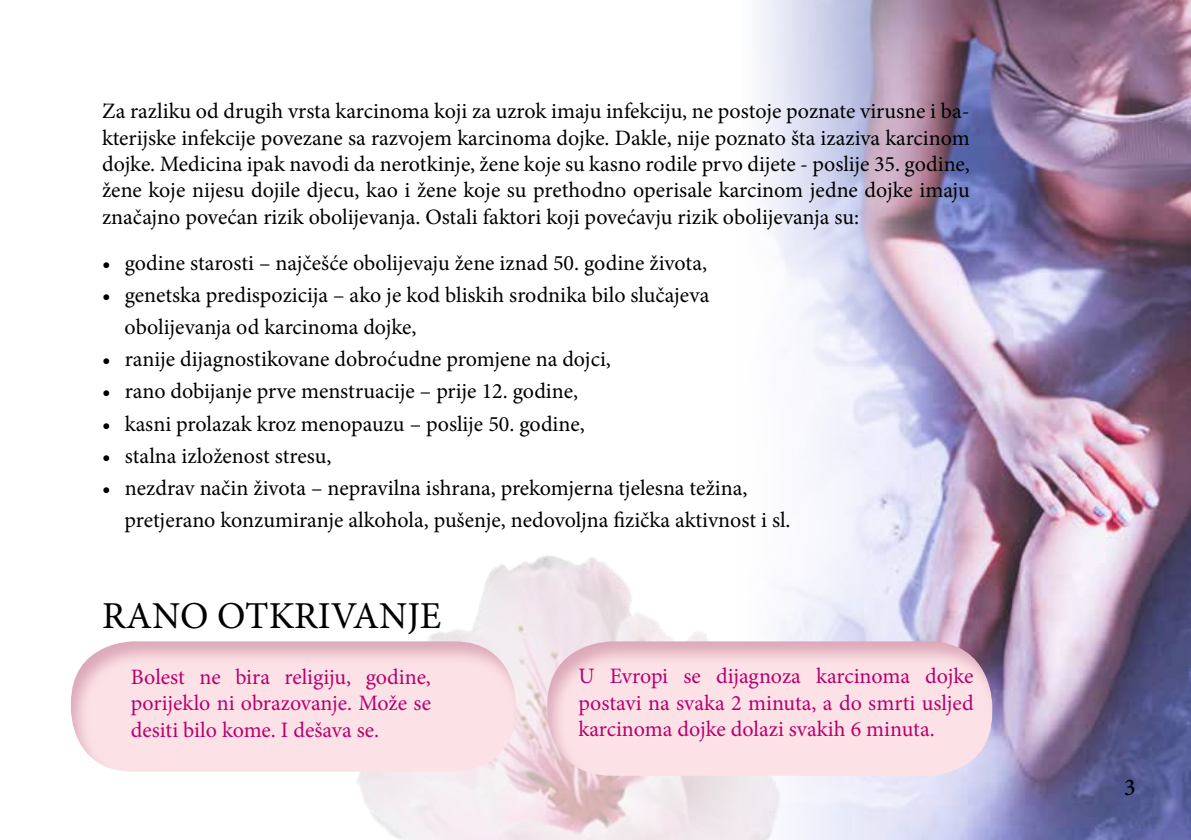
<style>
.page{position:relative;width:1191px;height:840px;background:#fff}
.page>*{position:absolute;margin:0;border:0;box-sizing:border-box;transform-origin:0 0}
.t1{font:38px "Minion Pro";color:#000}
.t2{font:24px "Minion Pro";color:#000}
.t3{font:22px/26.4px "Minion Pro";color:#000}
.t4{font:22px/26.4px "Minion Pro";color:#b8006e;text-align:justify}
</style>
<div class="page">
<img style="left:357px;top:555px;width:369px;height:284px">
<img style="left:726px;top:0;width:465px;height:839px">
<div style="left:68px;top:638px;width:448px;height:134px;background:#d5aabe;opacity:.75"></div>
<div style="left:544px;top:638px;width:448px;height:138px;background:#d5aabe;opacity:.75"></div>
<p class="t3" style="left:102px;top:98px;width:869px;text-align:justify">Za razliku od drugih vrsta karcinoma koji za uzrok imaju infekciju, ne postoje poznate virusne i ba&shy;kterijske infekcije povezane sa razvojem karcinoma dojke. Dakle, nije poznato šta izaziva karcinom dojke. Medicina ipak navodi da nerotkinje, žene koje su kasno rodile prvo dijete - poslije 35. godine, žene koje nijesu dojile djecu, kao i žene koje su prethodno operisale karcinom jedne dojke imaju značajno povećan rizik obolijevanja. Ostali faktori koji povećavju rizik obolijevanja su:</p>
<p class="t3" style="left:102px;top:250px;width:606px">• godine starosti – najčešće obolijevaju žene iznad 50. godine života,</p>
<p class="t3" style="left:125px;top:279px;width:586px;line-height:32px;text-indent:-23px">• genetska predispozicija – ako je kod bliskih srodnika bilo slučajeva obolijevanja od karcinoma dojke,</p>
<p class="t3" style="left:102px;top:346px;width:510px">• ranije dijagnostikovane dobroćudne promjene na dojci,</p>
<p class="t3" style="left:102px;top:378px;width:477px">• rano dobijanje prve menstruacije – prije 12. godine,</p>
<p class="t3" style="left:102px;top:410px;width:484px">• kasni prolazak kroz menopauzu – poslije 50. godine,</p>
<p class="t3" style="left:102px;top:442px;width:231px">• stalna izloženost stresu,</p>
<p class="t3" style="left:125px;top:471px;width:667px;line-height:32px;text-indent:-23px">• nezdrav način života – nepravilna ishrana, prekomjerna tjelesna težina, pretjerano konzumiranje alkohola, pušenje, nedovoljna fizička aktivnost i sl.</p>
<h1 class="t1" style="left:102px;top:590px;width:341px">RANO OTKRIVANJE</h1>
<p class="t4" style="left:131px;top:663px;width:302px">Bolest ne bira religiju, godine, porijeklo ni obrazovanje. Može se desiti bilo kome. I dešava se.</p>
<p class="t4" style="left:578px;top:663px;width:397px">U Evropi se dijagnoza karcinoma dojke postavi na svaka 2 minuta, a do smrti usljed karcinoma dojke dolazi svakih 6 minuta.</p>
<p class="t2" style="left:1124px;top:770px;width:13px">3</p>
</div>
